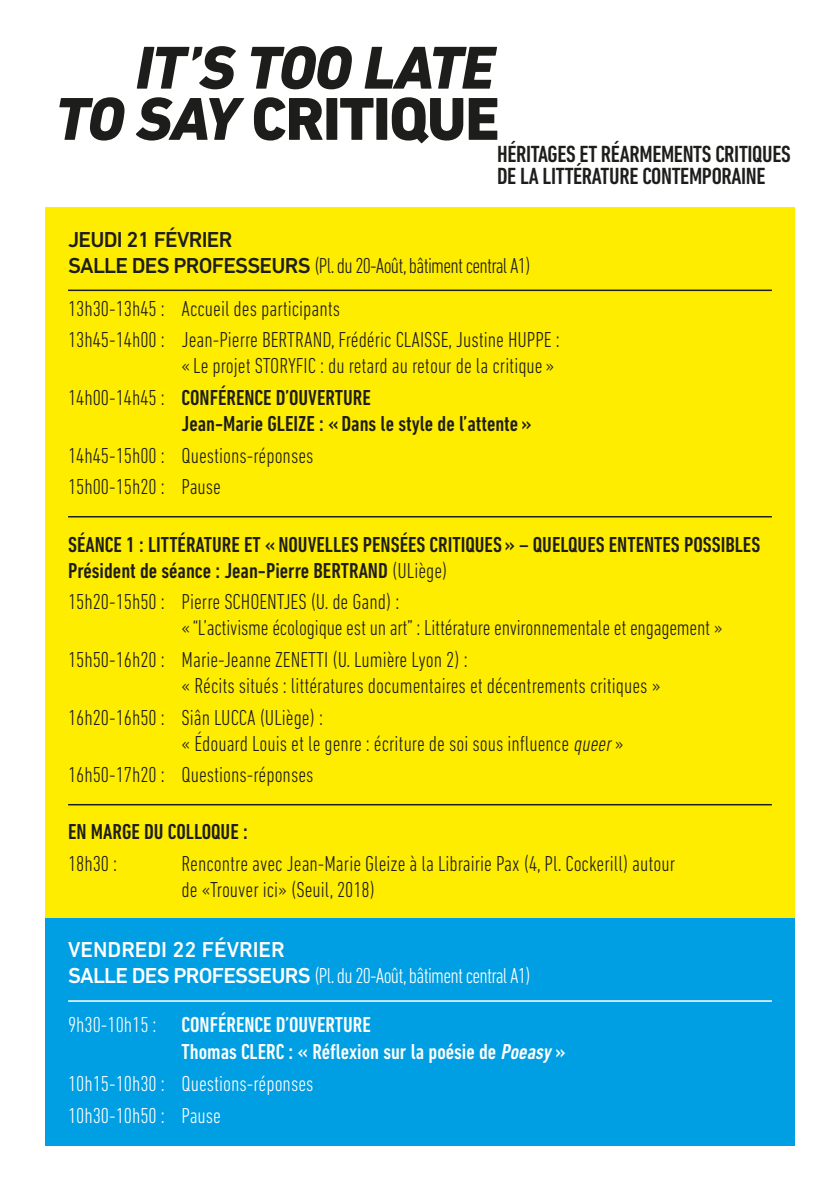
<style>
.page{position:relative;width:840px;height:1191px;background:#fff}
.page>*{position:absolute;margin:0;border:0;box-sizing:border-box;transform-origin:0 0}
.t1{font:800 61.4px "DIN Next LT Pro";letter-spacing:-.02em;color:#1d1d1b}
.t2{font:italic 800 61.4px "DIN Next LT Pro";letter-spacing:-.02em;color:#1d1d1b}
.t3{font:500 condensed 23.8px/22.8px "DIN Next LT Pro";letter-spacing:-.015em;color:#1d1d1b}
.horaire{font:300 condensed 22px/26px "DIN Next LT Pro";color:#1d1d1b}
.séance{font:500 condensed 22px/26px "DIN Next LT Pro";color:#1d1d1b}
.horaire-2{font:500 condensed 22px/26px "DIN Next LT Pro";color:#1d1d1b}
.horaire-3{font:500 condensed 22px/26.4px "DIN Next LT Pro";color:#fff}
.jour{font:300 condensed 22px "DIN Next LT Pro";letter-spacing:-.035em;color:#1d1d1b}
.jour-2{font:300 condensed 22px "DIN Next LT Pro";letter-spacing:-.035em;color:#fff}
.horaire-4{font:300 condensed 22px "DIN Next LT Pro";color:#fff}
.t4{font:500 22px "DIN Next LT Pro";color:#fff}
.t5{font:500 22px "DIN Next LT Pro";letter-spacing:-.035em;color:#1d1d1b}
.s1{font-style:italic}
.s2{font-weight:500;font-stretch:normal}
.s3{font-weight:300}
</style>
<div class="page">
<div style="left:45px;top:207px;width:749px;height:713px;background:#ffed00"></div>
<hr style="left:68px;top:289px;width:703px;height:2px;background:#1d1d1b">
<hr style="left:68px;top:516px;width:703px;height:1px;background:#1d1d1b">
<hr style="left:68px;top:804px;width:703px;height:1px;background:#1d1d1b">
<div style="left:45px;top:917px;width:749px;height:228px;background:#009fe3"></div>
<hr style="left:68px;top:1000px;width:703px;height:1px;background:#fff">
<p class="t2" style="left:135px;top:32px;width:360px">IT’S TOO LATE</p>
<p class="t1" style="left:55px;top:83px;width:446px"><span class="s1">TO SAY</span> CRITIQUE</p>
<p class="t3" style="left:497px;top:142px;width:295px">HÉRITAGES ET RÉARMEMENTS CRITIQUES<br>DE LA LITTÉRATURE CONTEMPORAINE</p>
<p class="t5" style="left:68px;top:226px;width:166px">JEUDI 21 FÉVRIER</p>
<p class="jour" style="left:68px;top:253px;width:463px"><span class="s2">SALLE DES PROFESSEURS</span> (Pl. du 20-Août, bâtiment central A1)</p>
<p class="horaire" style="left:68px;top:295px;width:273px">13h30-13h45 : Accueil des participants</p>
<p class="horaire" style="left:68px;top:326px;width:493px;text-align:right">13h45-14h00 : Jean-Pierre BERTRAND, Frédéric CLAISSE, Justine HUPPE : « Le projet STORYFIC : du retard au retour de la critique »</p>
<p class="horaire-2" style="left:181px;top:384px;width:351px;text-indent:-113px"><span class="s3">14h00-14h45 :</span> CONFÉRENCE D’OUVERTURE<br>Jean-Marie GLEIZE : « Dans le style de l’attente »</p>
<p class="horaire" style="left:68px;top:442px;width:247px">14h45-15h00 : Questions-réponses</p>
<p class="horaire" style="left:68px;top:474px;width:154px">15h00-15h20 : Pause</p>
<p class="séance" style="left:68px;top:531px;width:693px">SÉANCE 1 : LITTÉRATURE ET « NOUVELLES PENSÉES CRITIQUES » – QUELQUES ENTENTES POSSIBLES<br>Président de séance : Jean-Pierre BERTRAND <span class="s3">(ULiège)</span></p>
<p class="horaire" style="left:181px;top:588px;width:542px;text-indent:-113px">15h20-15h50 : Pierre SCHOENTJES (U. de Gand) :<br>« “L’activisme écologique est un art” : Littérature environnementale et engagement »</p>
<p class="horaire" style="left:181px;top:646px;width:480px;text-indent:-113px">15h50-16h20 : Marie-Jeanne ZENETTI (U. Lumière Lyon 2) :<br>« Récits situés : littératures documentaires et décentrements critiques »</p>
<p class="horaire" style="left:181px;top:704px;width:443px;text-indent:-113px">16h20-16h50 : Siân LUCCA (ULiège) :<br>« Édouard Louis et le genre : écriture de soi sous influence <span class="s1">queer</span>»</p>
<p class="horaire" style="left:68px;top:761px;width:247px">16h50-17h20 : Questions-réponses</p>
<p class="séance" style="left:68px;top:819px;width:181px">EN MARGE DU COLLOQUE :</p>
<p class="horaire" style="left:68px;top:850px;width:51px">18h30 :</p>
<p class="horaire" style="left:181px;top:850px;width:495px">Rencontre avec Jean-Marie Gleize à la Librairie Pax (4, Pl. Cockerill) autour de «Trouver ici» (Seuil, 2018)</p>
<p class="t4" style="left:68px;top:936px;width:218px">VENDREDI 22 FÉVRIER</p>
<p class="jour-2" style="left:68px;top:963px;width:463px"><span class="s2">SALLE DES PROFESSEURS</span> (Pl. du 20-Août, bâtiment central A1)</p>
<p class="horaire-3" style="left:181px;top:1011px;width:385px;text-indent:-113px"><span class="s3">9h30-10h15 :</span> CONFÉRENCE D’OUVERTURE<br>Thomas CLERC : « Réflexion sur la poésie de <span class="s1">Poeasy</span> »</p>
<p class="horaire-4" style="left:68px;top:1071px;width:247px">10h15-10h30 : Questions-réponses</p>
<p class="horaire-4" style="left:68px;top:1103px;width:154px">10h30-10h50 : Pause</p>
</div>
